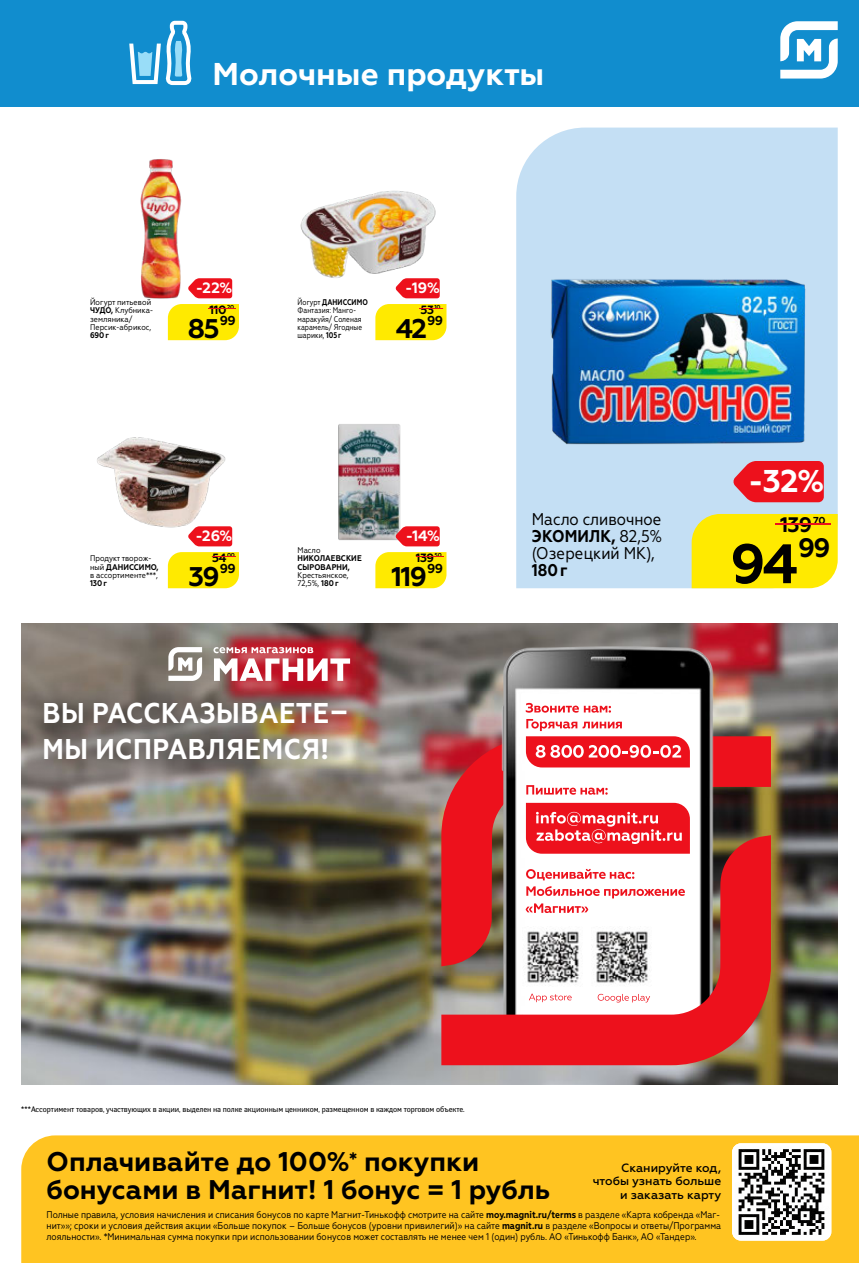
<style>
.page{position:relative;width:859px;height:1263px;background:#fff}
.page>*{position:absolute;margin:0;border:0;box-sizing:border-box;transform-origin:0 0}
.Цена_больше{font:700 55.5px "Geometria";color:#000}
.Скидка_больше{font:700 31.5px "Geometria";color:#fff}
.t1{font:700 28.65px/35.5px "Geometria Narrow";letter-spacing:.02em;color:#fff}
.Цена{font:700 27px/28.5px "Geometria";color:#000}
.Цена_коп_больше{font:700 26.7px "Geometria";color:#000}
.Цена_старая_больше{font:700 21px "Geometria";color:#000}
.t2{font:16.95px/17px "Geometria Narrow";color:#000}
.Скидка{font:700 15px "Geometria";color:#fff}
.Цена_коп{font:700 12.9px "Geometria";letter-spacing:-.04em;color:#000}
.t3{font:500 12px/13.5px "Geometria";color:#000;text-align:right}
.Цена_старая{font:700 12px "Geometria";letter-spacing:-.03em;color:#000}
.Цена_старая_коп_боль{font:700 10.05px "Geometria";color:#000}
.t4{font:9.75px/11.2px "Geometria Narrow";color:#000;text-align:justify}
.t5{font:8.25px/8.2px "Geometria Narrow";color:#000}
.t6{font:8.25px/8.2px "Geometria Narrow";color:#000;scale:.9 1}
.t7{font:700 8.25px/8.2px "Geometria Narrow";letter-spacing:.01em;color:#000}
.t8{font:8.1px "Yanus C";letter-spacing:-.005em;color:#000;scale:.95 1}
.Цена_старая_коп{font:700 5.7px "Geometria";letter-spacing:-.03em;color:#000}
.s1{font-weight:700}
.s2{font-weight:400}
</style>
<div class="page">
<div style="left:516px;top:128px;width:322px;height:460px;background:#c4dff4"></div>
<img style="left:528px;top:219px;width:302px;height:284px">
<svg style="left:733px;top:461px;width:91px;height:41px;background:#e92430"></svg>
<div style="left:692px;top:514px;width:146px;height:74px;background:#ffea00"></div>
<hr style="left:775px;top:523px;width:56px;height:1px;background:#ed111c">
<img style="left:140px;top:159px;width:91px;height:140px">
<svg style="left:188px;top:278px;width:44px;height:20px"></svg>
<div style="left:168px;top:304px;width:71px;height:36px;background:#ffea00"></div>
<img style="left:300px;top:190px;width:138px;height:109px">
<svg style="left:395px;top:278px;width:45px;height:20px"></svg>
<div style="left:375px;top:304px;width:71px;height:36px;background:#ffea00"></div>
<img style="left:97px;top:437px;width:129px;height:91px">
<svg style="left:188px;top:526px;width:44px;height:20px"></svg>
<svg style="left:168px;top:552px;width:71px;height:36px;background:#fee808"></svg>
<img style="left:338px;top:424px;width:63px;height:116px">
<svg style="left:395px;top:526px;width:45px;height:20px"></svg>
<svg style="left:375px;top:552px;width:71px;height:36px;background:#fee809"></svg>
<img style="left:21px;top:624px;width:817px;height:460px">
<svg style="left:441px;top:736px;width:330px;height:99px;background:#ba2526"></svg>
<img style="left:498px;top:642px;width:220px;height:193px">
<svg style="left:526px;top:703px;width:85px;height:10px"></svg>
<svg style="left:526px;top:785px;width:82px;height:10px"></svg>
<svg style="left:526px;top:719px;width:164px;height:48px"></svg>
<svg style="left:526px;top:803px;width:164px;height:32px;background:#ef3841"></svg>
<div style="left:529px;top:810px;width:5px;height:11px;background:#ed111c"></div>
<svg style="left:441px;top:835px;width:330px;height:230px;fill:#ed131c"></svg>
<img style="left:592px;top:926px;width:61px;height:61px">
<img style="left:522px;top:926px;width:62px;height:61px">
<img style="left:21px;top:675px;width:350px;height:111px">
<svg style="left:168px;top:647px;width:34px;height:34px"></svg>
<svg style="left:213px;top:647px;width:137px;height:34px"></svg>
<div style="left:21px;top:1135px;width:838px;height:128px;background:#ffc421"></div>
<img style="left:732px;top:1143px;width:99px;height:97px">
<div style="left:0;top:0;width:859px;height:106px;background:#118dce"></div>
<svg style="left:129px;top:21px;width:63px;height:64px"></svg>
<svg style="left:780px;top:21px;width:58px;height:58px"></svg>
<p class="Скидка_больше" style="left:213px;top:55px;width:333px">Молочные продукты</p>
<p class="t5" style="left:90px;top:298px;width:65px">Йогурт питьевой<br><span class="s1">ЧУДО,</span> Клубника&shy;земляника/<br>Персик- абрикос,<br><span class="s1">690 г</span></p>
<p class="Скидка" style="left:196px;top:278px;width:38px">-22%</p>
<p class="Цена_старая" style="left:210px;top:302px;width:18px">110</p>
<p class="Цена_старая_коп" style="left:227px;top:304px;width:9px">20</p>
<p class="Цена" style="left:188px;top:314px;width:33px">85</p>
<p class="Цена_коп" style="left:220px;top:313px;width:18px">99</p>
<p class="t6" style="left:298px;top:298px;width:80px">Йогурт <span class="s1">ДАНИССИМО<br></span>Фантазия: Манго&shy;маракуйя/ Соленая карамель/ Ягодные шарики, <span class="s1">105 г</span></p>
<p class="Скидка" style="left:405px;top:278px;width:36px">-19%</p>
<p class="Цена_старая" style="left:420px;top:302px;width:15px">53</p>
<p class="Цена_старая_коп" style="left:435px;top:304px;width:8px">10</p>
<p class="Цена" style="left:396px;top:314px;width:33px">42</p>
<p class="Цена_коп" style="left:427px;top:313px;width:18px">99</p>
<p class="t5" style="left:90px;top:554px;width:70px">Продукт творож&shy;ный <span class="s1">ДАНИССИМО, </span>в ассортименте***,<br><span class="s1">130 г</span></p>
<p class="Скидка" style="left:195px;top:526px;width:39px">-26%</p>
<p class="Цена_старая" style="left:212px;top:550px;width:16px">54</p>
<p class="Цена_старая_коп" style="left:227px;top:552px;width:9px">00</p>
<p class="Цена" style="left:188px;top:562px;width:33px">39</p>
<p class="Цена_коп" style="left:220px;top:561px;width:18px">99</p>
<p class="t7" style="left:298px;top:546px;width:66px"><span class="s2">Масло<br></span>НИКОЛАЕВСКИЕ<br>СЫРОВАРНИ,<br><span class="s2">Крестьянское,<br>72,5%,</span> 180 г</p>
<p class="Скидка" style="left:406px;top:526px;width:36px">-14%</p>
<p class="Цена_старая" style="left:416px;top:550px;width:20px">139</p>
<p class="Цена_старая_коп" style="left:435px;top:552px;width:9px">50</p>
<p class="Цена" style="left:392px;top:562px;width:37px">119</p>
<p class="Цена_коп" style="left:427px;top:561px;width:18px">99</p>
<p class="t1" style="left:43px;top:696px;width:308px">ВЫ РАССКАЗЫВАЕТЕ–<br>МЫ ИСПРАВЛЯЕМСЯ!</p>
<p class="t2" style="left:532px;top:510px;width:132px">Масло сливочное<br><span class="s1">ЭКОМИЛК,</span> 82,5% (Озерецкий МК),<br><span class="s1">180 г</span></p>
<p class="Скидка_больше" style="left:748px;top:463px;width:78px">-32%</p>
<p class="Цена_старая_больше" style="left:780px;top:512px;width:34px">139</p>
<p class="Цена_старая_коп_боль" style="left:813px;top:515px;width:14px">70</p>
<p class="Цена_больше" style="left:730px;top:531px;width:69px">94</p>
<p class="Цена_коп_больше" style="left:798px;top:531px;width:34px">99</p>
<p class="t8" style="left:21px;top:1104px;width:468px">***Ассортимент товаров, участвующих в акции, выделен на полке акционным ценником, размещенном в каждом торговом объекте.</p>
<h3 class="Цена" style="left:47px;top:1147px;width:505px">Оплачивайте до 100%<sup>*</sup> покупки бонусами в Магнит! 1 бонус = 1 рубль</h3>
<p class="t3" style="left:593px;top:1161px;width:130px">Сканируйте код, чтобы узнать больше и заказать карту</p>
<p class="t4" style="left:47px;top:1208px;width:676px">Полные правила, условия начисления и списания бонусов по карте Магнит-Тинькофф смотрите на сайте <span class="s1">moy.magnit.ru/terms</span> в разделе «Карта кобренда «Маг&shy;нит»»; сроки и условия действия акции «Больше покупок – Больше бонусов (уровни привилегий)» на сайте <span class="s1">magnit.ru</span> в разделе «Вопросы и ответы/Программа лояльности». *Минимальная сумма покупки при использовании бонусов может составлять не менее чем 1 (один) рубль. АО «Тинькофф Банк», АО «Тандер».</p>
</div>
